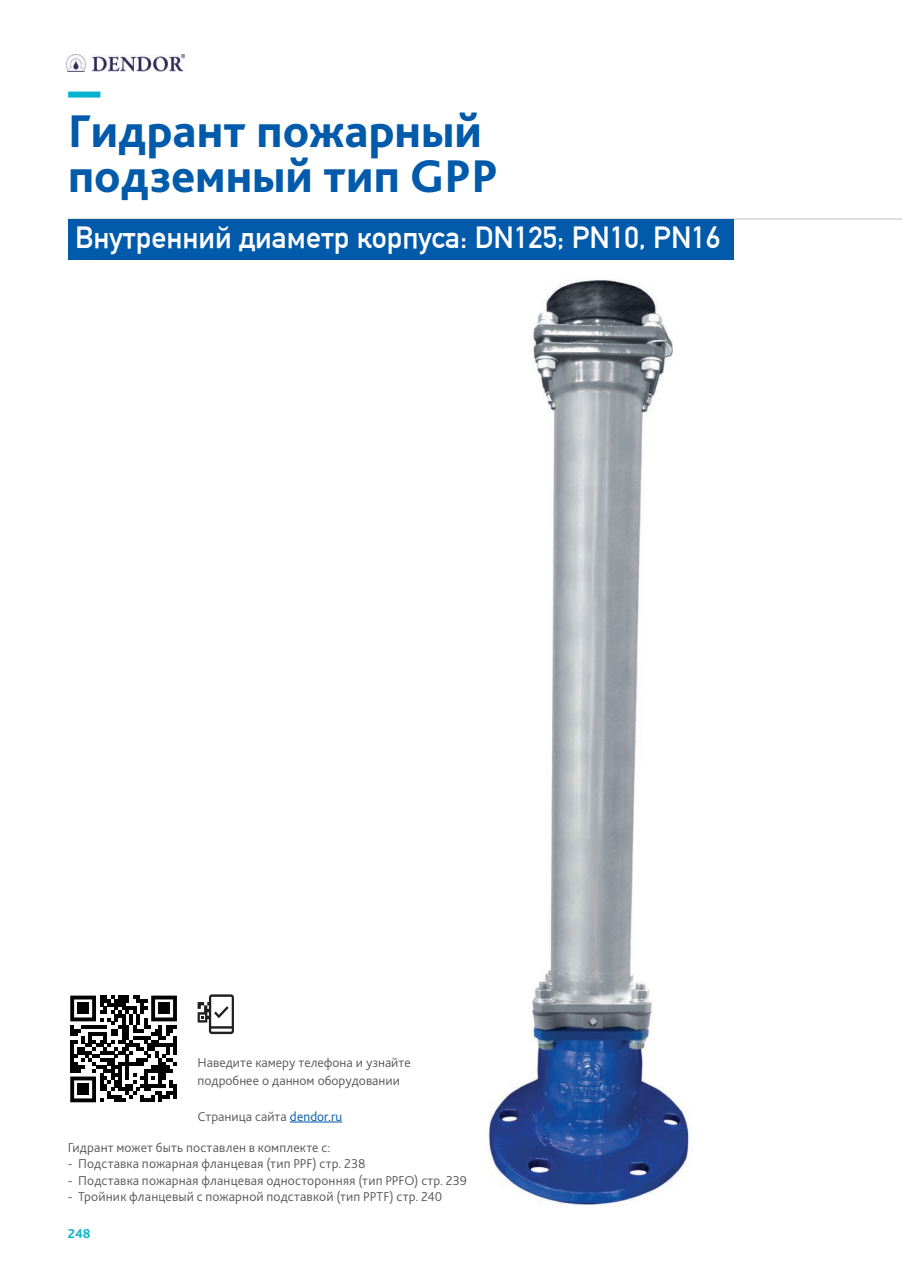
<style>
.page{position:relative;width:902px;height:1272px;background:#fff}
.page>*{position:absolute;margin:0;border:0;box-sizing:border-box;transform-origin:0 0}
.t1{font:800 48px/45px "Bliss Pro";color:#015aaa}
.t2{font:700 30px "DIN Alternate";color:#fff}
.t3{font:300 13.5px/18px "Bliss Pro";letter-spacing:.005em;color:#57585a}
.t4{font:700 13.5px "Bliss Pro";color:#00b2d0}
.s1{color:#015aaa}
</style>
<div class="page">
<img style="left:67px;top:54px;width:117px;height:18px">
<div style="left:68px;top:92px;width:32px;height:6px;background:#00b2d0"></div>
<hr style="left:68px;top:218px;width:834px;height:2px;background:#c7c8ca">
<hr style="left:290px;top:1122px;width:52px;height:1px;background:#015aaa">
<svg style="left:198px;top:994px;width:36px;height:40px"></svg>
<div style="left:68px;top:219px;width:665px;height:40px;background:#015aaa"></div>
<svg style="left:70px;top:995px;width:107px;height:107px"></svg>
<div style="left:78px;top:1003px;width:11px;height:11px;background:#000001"></div>
<div style="left:159px;top:1003px;width:11px;height:11px;background:#000001"></div>
<div style="left:78px;top:1084px;width:11px;height:11px;background:#000001"></div>
<img style="left:488px;top:279px;width:203px;height:927px">
<h1 class="t1" style="left:68px;top:107px;width:432px">Гидрант пожарный подземный тип GPP</h1>
<h2 class="t2" style="left:75px;top:220px;width:647px">Внутренний диаметр корпуса: DN125; PN10, PN16</h2>
<p class="t3" style="left:198px;top:1053px;width:215px">Наведите камеру телефона и узнайте подробнее о данном оборудовании</p>
<p class="t3" style="left:198px;top:1107px;width:146px">Страница сайта <span class="s1">dendor.ru</span></p>
<p class="t3" style="left:68px;top:1138px;width:264px">Гидрант может быть поставлен в комплекте с:</p>
<p class="t3" style="left:68px;top:1154px;width:299px">- Подставка пожарная фланцевая (тип PPF) стр. 238</p>
<p class="t3" style="left:68px;top:1171px;width:401px">- Подставка пожарная фланцевая односторонняя (тип PPFO) стр. 239</p>
<p class="t3" style="left:68px;top:1187px;width:376px">- Тройник фланцевый с пожарной подставкой (тип PPTF) стр. 240</p>
<p class="t4" style="left:68px;top:1225px;width:24px">248</p>
</div>
